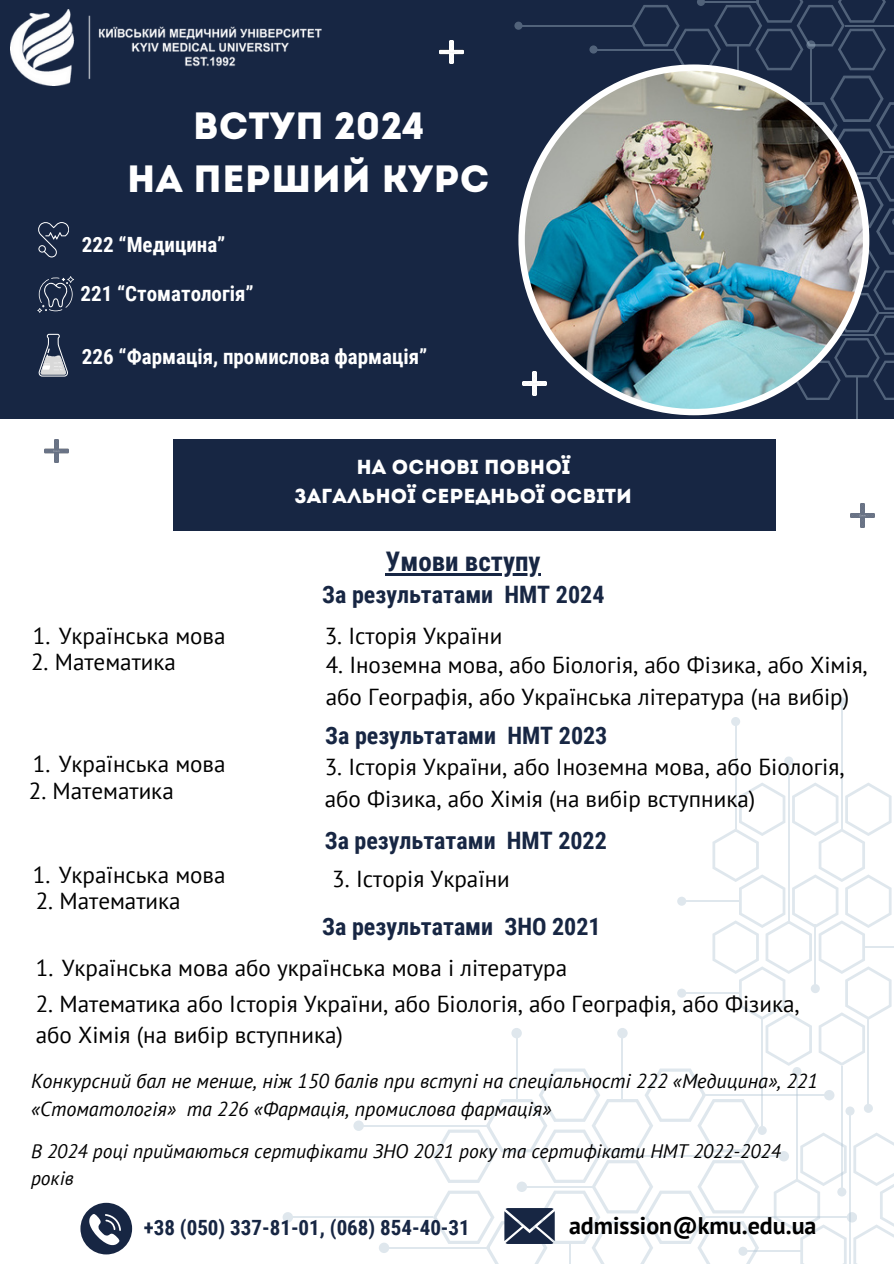
<style>
.page{position:relative;width:894px;height:1264px;background:#fff}
.page>*{position:absolute;margin:0;border:0;box-sizing:border-box;transform-origin:0 0}
.t1{font:37.95px/52.3px "Intro";color:#fff;text-align:center}
.t2{font:700 27px "Roboto Condensed";color:#172643}
.t3{font:700 24px "Roboto Condensed";color:#172643}
.t4{font:700 24px "PT Sans";color:#000}
.t5{font:23.1px/31.5px "PT Sans";color:#000}
.t6{font:700 21px "Roboto Condensed";color:#fff}
.t7{font:700 21px "Roboto Condensed";color:#172643}
.t8{font:20.25px "Intro";color:#fff}
.t9{font:italic 20.1px/28.2px "PT Sans";color:#000}
.t10{font:italic 19.5px/27px "PT Sans";color:#000}
</style>
<div class="page">
<div style="left:0;top:0;width:893px;height:1263px;background:#172643"></div>
<hr style="left:855px;top:377px;width:2px;height:53px;background:#adc2d2">
<svg style="left:869px;top:76px;width:24px;height:324px"></svg>
<hr style="left:815px;top:177px;width:64px;height:2px;background:#adc2d2">
<svg style="left:631px;top:0;width:254px;height:70px"></svg>
<hr style="left:844px;top:25px;width:49px;height:1px;background:#adc2d2">
<hr style="left:737px;top:46px;width:1px;height:56px;background:#adc2d2">
<hr style="left:518px;top:25px;width:113px;height:1px;background:#adc2d2">
<div style="left:514px;top:22px;width:8px;height:8px;background:#51627a;border-radius:50%"></div>
<hr style="left:593px;top:49px;width:82px;height:1px;background:#adc2d2">
<div style="left:589px;top:45px;width:8px;height:9px;background:#51627a;border-radius:50%"></div>
<img style="left:518px;top:64px;width:351px;height:351px">
<img style="left:439px;top:40px;width:24px;height:24px">
<img style="left:11px;top:10px;width:310px;height:75px">
<div style="left:0;top:418px;width:893px;height:845px;background:#fff"></div>
<img style="left:522px;top:372px;width:24px;height:23px">
<svg style="left:37px;top:276px;width:37px;height:37px"></svg>
<svg style="left:38px;top:222px;width:31px;height:35px"></svg>
<svg style="left:38px;top:334px;width:30px;height:42px"></svg>
<div style="left:173px;top:439px;width:602px;height:92px;background:#172643"></div>
<hr style="left:358px;top:1124px;width:131px;height:2px;background:#adc2d2">
<div style="left:353px;top:1120px;width:11px;height:10px;background:#dfe7ed;border-radius:50%"></div>
<hr style="left:287px;top:1216px;width:146px;height:2px;background:#adc2d2">
<svg style="left:282px;top:1211px;width:11px;height:11px"></svg>
<hr style="left:383px;top:1246px;width:106px;height:2px;background:#adc2d2">
<div style="left:378px;top:1242px;width:11px;height:10px;background:#dfe7ed;border-radius:50%"></div>
<hr style="left:787px;top:760px;width:2px;height:163px;background:#adc2d2">
<div style="left:784px;top:756px;width:9px;height:9px;background:#dfe7ed;border-radius:50%"></div>
<hr style="left:734px;top:721px;width:2px;height:110px;background:#adc2d2">
<div style="left:731px;top:717px;width:9px;height:9px;background:#dfe7ed;border-radius:50%"></div>
<hr style="left:840px;top:701px;width:2px;height:127px;background:#adc2d2">
<div style="left:837px;top:697px;width:9px;height:9px;background:#dfe7ed;border-radius:50%"></div>
<img style="left:850px;top:504px;width:23px;height:23px">
<img style="left:45px;top:439px;width:23px;height:24px">
<svg style="left:80px;top:1202px;width:52px;height:52px"></svg>
<svg style="left:433px;top:782px;width:460px;height:481px"></svg>
<hr style="left:385px;top:573px;width:155px;height:2px;background:#172643">
<p class="t1" style="left:127px;top:103px;width:364px">ВСТУП 2024<br>НА ПЕРШИЙ КУРС</p>
<h5 class="t6" style="left:82px;top:232px;width:145px">222 “Медицина”</h5>
<h5 class="t6" style="left:80px;top:282px;width:175px">221 “Стоматологія”</h5>
<p class="t6" style="left:82px;top:345px;width:347px">226 “Фармація, промислова фармація”</p>
<p class="t8" style="left:356px;top:459px;width:215px">на основі повної</p>
<p class="t8" style="left:294px;top:487px;width:339px">загальної середньої освіти</p>
<p class="t5" style="left:33px;top:619px;width:194px">1. Українська мова</p>
<p class="t5" style="left:31px;top:646px;width:146px">2. Математика</p>
<p class="t5" style="left:33px;top:748px;width:194px">1. Українська мова</p>
<h4 class="t5" style="left:29px;top:774px;width:146px">2. Математика</h4>
<h5 class="t2" style="left:385px;top:546px;width:156px">Умови вступу</h5>
<p class="t3" style="left:322px;top:580px;width:283px">За результатами НМТ 2024</p>
<p class="t5" style="left:324px;top:619px;width:179px">3. Історія України</p>
<h2 class="t5" style="left:325px;top:648px;width:543px;line-height:32px">4. Іноземна мова, або Біологія, або Фізика, або Хімія, або Географія, або Українська література (на вибір)</h2>
<h3 class="t3" style="left:325px;top:721px;width:283px">За результатами НМТ 2023</h3>
<h4 class="t5" style="left:324px;top:750px;width:521px">3. Історія України, або Іноземна мова, або Біологія, або Фізика, або Хімія (на вибір вступника)</h4>
<h4 class="t3" style="left:324px;top:826px;width:283px">За результатами НМТ 2022</h4>
<p class="t5" style="left:33px;top:858px;width:194px">1. Українська мова</p>
<h3 class="t5" style="left:36px;top:885px;width:146px">2. Математика</h3>
<p class="t5" style="left:332px;top:862px;width:179px">3. Історія України</p>
<h4 class="t3" style="left:322px;top:913px;width:280px">За результатами ЗНО 2021</h4>
<h4 class="t5" style="left:36px;top:952px;width:532px">1. Українська мова або українська мова і література</h4>
<h3 class="t5" style="left:36px;top:987px;width:765px">2. Математика або Історія України, або Біологія, або Географія, або Фізика, або Хімія (на вибір вступника)</h3>
<p class="t9" style="left:31px;top:1066px;width:788px">Конкурсний бал не менше, ніж 150 балів при вступі на спеціальності 222 «Медицина», 221 «Стоматологія»</p>
<h1 class="t9" style="left:187px;top:1094px;width:366px">та 226 «Фармація, промислова фармація»</h1>
<h4 class="t10" style="left:31px;top:1137px;width:751px">В 2024 році приймаються сертифікати ЗНО 2021 року та сертифікати НМТ 2022-2024 років</h4>
<p class="t7" style="left:144px;top:1215px;width:327px">+38 (050) 337-81-01, (068) 854-40-31</p>
<h4 class="t4" style="left:569px;top:1209px;width:249px">admission@kmu.edu.ua</h4>
</div>
